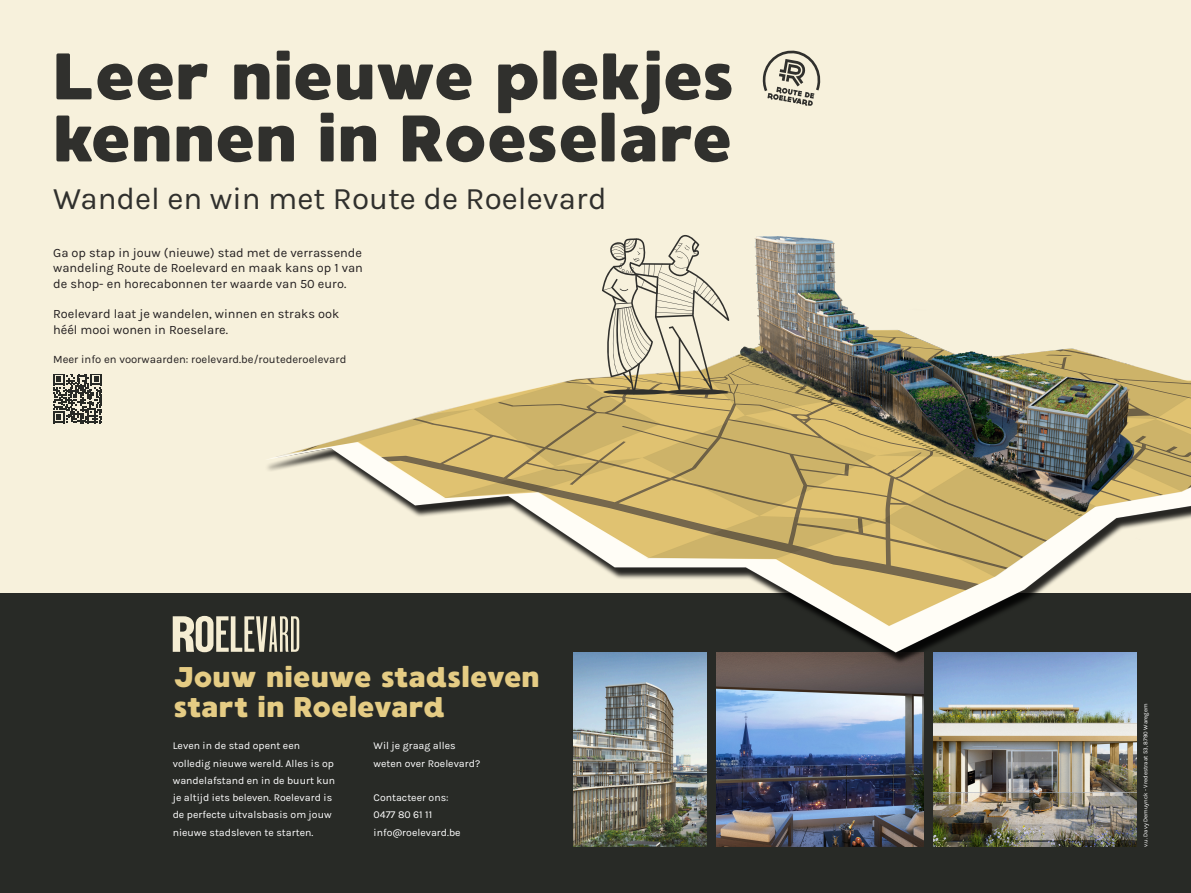
<style>
.page{position:relative;width:1191px;height:893px;background:#fff}
.page>*{position:absolute;margin:0;border:0;box-sizing:border-box;transform-origin:0 0}
.t1{font:65.62px/62.1px "MADE Waffle Soft";letter-spacing:-.01em;color:#30302d}
.t2{font:31.28px "Karla";color:#30302d}
.t3{font:28.5px/30.8px "MADE Waffle Soft";letter-spacing:-.02em;color:#e5cc84}
.t4{font:12.75px/15.3px "Karla";color:#231f20;text-align:justify}
.t5{font:11.25px "Karla";color:#231f20}
.t6{font:10.5px/17.2px "Karla";color:#fff}
.t7{font:6px "Karla";color:#fff}
</style>
<div class="page">
<div style="left:0;top:0;width:1191px;height:594px;background:#f7f1dc"></div>
<div style="left:0;top:594px;width:1191px;height:299px;background:#282a26"></div>
<svg style="left:762px;top:48px;width:60px;height:58px"></svg>
<svg style="left:173px;top:616px;width:69px;height:36px"></svg>
<img style="left:574px;top:686px;width:132px;height:161px">
<img style="left:716px;top:686px;width:207px;height:161px">
<img style="left:933px;top:686px;width:203px;height:161px">
<svg style="left:53px;top:374px;width:49px;height:49px"></svg>
<img style="left:242px;top:209px;width:949px;height:477px">
<svg style="left:603px;top:389px;width:66px;height:6px"></svg>
<svg style="left:666px;top:389px;width:62px;height:6px"></svg>
<svg style="left:602px;top:235px;width:127px;height:159px"></svg>
<p class="t1" style="left:53px;top:48px;width:683px">Leer nieuwe plekjes kennen in Roeselare</p>
<p class="t2" style="left:53px;top:182px;width:555px">Wandel en win met Route de Roelevard</p>
<p class="t4" style="left:53px;top:245px;width:311px">Ga op stap in jouw (nieuwe) stad met de verrassende wandeling Route de Roelevard en maak kans op 1 van de shop- en horecabonnen ter waarde van 50 euro.</p>
<p class="t4" style="left:53px;top:307px;width:288px">Roelevard laat je wandelen, winnen en straks ook héél mooi wonen in Roeselare.</p>
<p class="t5" style="left:53px;top:353px;width:295px">Meer info en voorwaarden: roelevard.be/routederoelevard</p>
<p class="t3" style="left:173px;top:663px;width:368px">Jouw nieuwe stadsleven start in Roelevard</p>
<p class="t6" style="left:173px;top:737px;width:164px">Leven in de stad opent een volledig nieuwe wereld. Alles is op wandelafstand en in de buurt kun je altijd iets beleven. Roelevard is de perfecte uitvalsbasis om jouw nieuwe stadsleven te starten.</p>
<p class="t6" style="left:373px;top:737px;width:108px">Wil je graag alles weten over Roelevard?</p>
<p class="t6" style="left:373px;top:789px;width:77px">Contacteer ons:</p>
<p class="t6" style="left:373px;top:806px;width:60px">0477 80 61 11</p>
<p class="t6" style="left:373px;top:824px;width:88px">info@roelevard.be</p>
<p class="t7" style="left:1142px;top:847px;width:145px;rotate:-90deg">v.u. Davy Demuynck - Vredestraat 53, 8790 Waregem</p>
</div>
